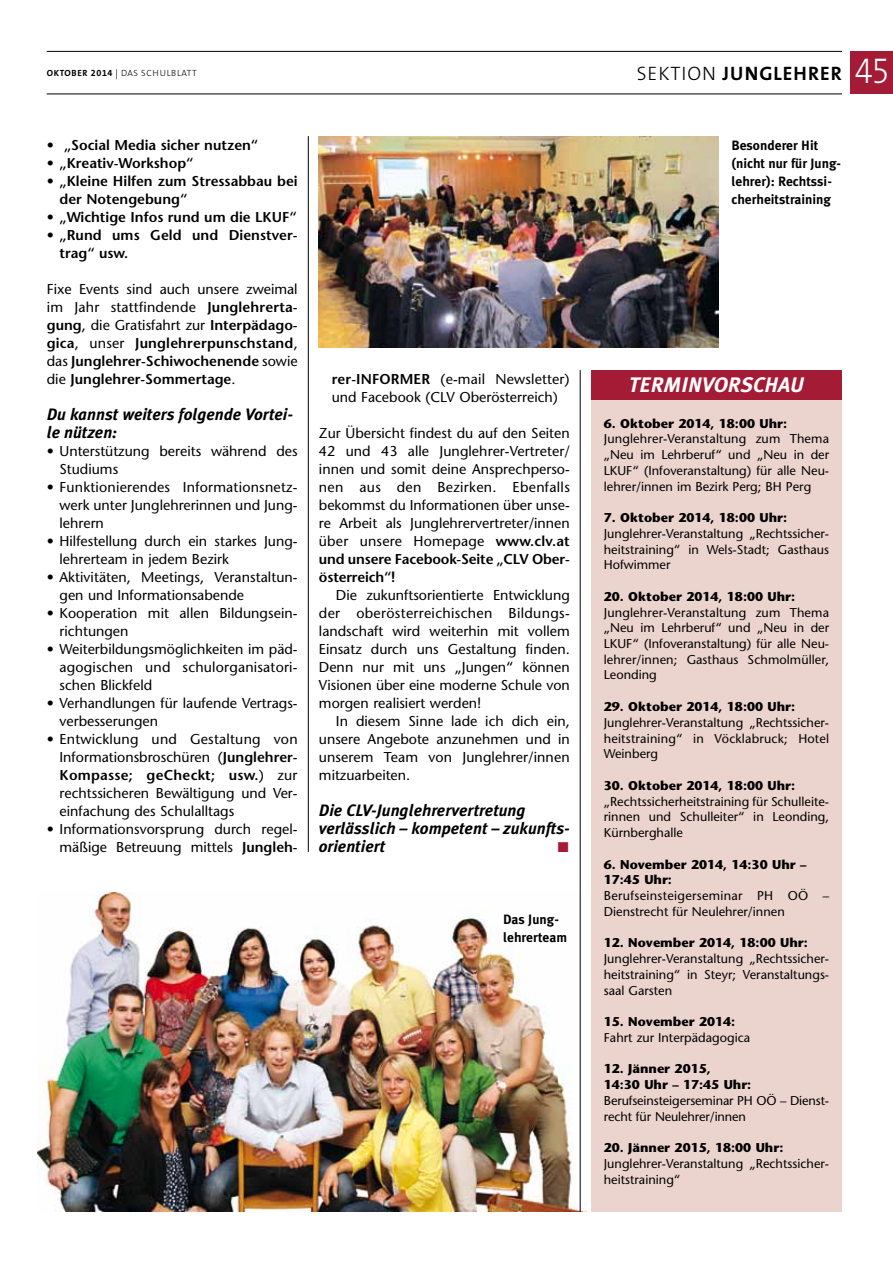
<style>
.page{position:relative;width:893px;height:1263px;background:#fff}
.page>*{position:absolute;margin:0;border:0;box-sizing:border-box;transform-origin:0 0}
.t1{font:italic 700 21px "Meta Plus";color:#fff}
.t2{font:700 19.5px "The Sans";letter-spacing:.055em;color:#000}
.t3{font:italic 700 16.5px/18px "Meta Plus";color:#000}
.t4{font:500 14.25px/18px "Stone Sans Std";color:#000}
.t5{font:600 14.25px/18px "Stone Sans Std";color:#000}
.t6{font:14.25px "Zapf Dingbats ITC";color:#a41b35}
.t7{font:700 13.5px/18px "Meta Plus";color:#000}
.t8{font:500 12.75px/15.8px "Stone Sans Std";color:#000;text-align:justify}
.t9{font:700 12.75px/15.8px "Stone Sans Std";color:#000}
.t10{font:300 9px "The Sans";letter-spacing:.07em;color:#000}
.s1{font-weight:700}
.s2{font-family:"The Sans Bold Expert";font-weight:400}
.s3{font-family:"Helvetica Neue LT Com";font-weight:400;font-stretch:condensed;font-size:13.5px}
.s4{font-weight:300}
.s5{font-family:"The Sans Light Expert";font-weight:400;font-size:36px;color:#fff}
.s6{font-weight:500}
.s7{font-weight:600}
</style>
<div class="page">
<img style="left:37px;top:892px;width:550px;height:320px">
<div style="left:591px;top:397px;width:251px;height:815px;background:#ecd4ce"></div>
<div style="left:591px;top:370px;width:251px;height:30px;background:#a41b35"></div>
<hr style="left:308px;top:136px;width:1px;height:716px;background:#000">
<hr style="left:580px;top:370px;width:1px;height:842px;background:#000">
<img style="left:319px;top:136px;width:400px;height:212px">
<hr style="left:47px;top:51px;width:795px;height:1px;background:#000">
<hr style="left:47px;top:94px;width:795px;height:1px;background:#000">
<div style="left:850px;top:51px;width:43px;height:43px;background:#a41b35"></div>
<p class="t10" style="left:47px;top:66px;width:152px"><span class="s1">OKTOBER</span> <span class="s2">2014</span> <span class="s3">|</span> DAS SCHULBLATT</p>
<h2 class="t2" style="left:637px;top:57px;width:254px"><span class="s4">SEKTION</span> JUNGLEHRER <span class="s5">45</span></h2>
<p class="t5" style="left:47px;top:136px;width:213px">• „Social Media sicher nutzen“</p>
<p class="t5" style="left:47px;top:154px;width:148px">• „Kreativ-Workshop“</p>
<p class="t5" style="left:60px;top:172px;width:240px;text-indent:-13px">• „Kleine Hilfen zum Stressabbau bei der Notengebung“</p>
<p class="t5" style="left:47px;top:208px;width:251px">• „Wichtige Infos rund um die LKUF“</p>
<p class="t5" style="left:60px;top:226px;width:240px;text-indent:-13px">• „Rund ums Geld und Dienstver&shy;trag“ usw.</p>
<p class="t5" style="left:47px;top:280px;width:252px;text-align:justify"><span class="s6">Fixe Events sind auch unsere zweimal im Jahr stattfindende</span> Junglehrerta&shy;gung<span class="s6">, die Gratisfahrt zur</span> Interpädago&shy;gica<span class="s6">, unser</span> Junglehrerpunschstand<span class="s6">, das</span> Junglehrer-Schiwochenende <span class="s6">sowie die</span> Junglehrer-Sommertage<span class="s6">.</span></p>
<p class="t3" style="left:47px;top:405px;width:248px">Du kannst weiters folgende Vortei&shy;le nützen:</p>
<p class="t4" style="left:60px;top:442px;width:240px;text-indent:-13px">• Unterstützung bereits während des<br>Studiums</p>
<p class="t4" style="left:60px;top:478px;width:240px;text-align:justify;text-indent:-13px">• Funktionierendes Informationsnetz&shy;werk unter Junglehrerinnen und Jung&shy;lehrern</p>
<p class="t4" style="left:60px;top:532px;width:240px;text-indent:-13px">• Hilfestellung durch ein starkes Jung&shy;lehrerteam in jedem Bezirk</p>
<p class="t4" style="left:60px;top:568px;width:240px;text-indent:-13px">• Aktivitäten, Meetings, Veranstaltun&shy;gen und Informationsabende</p>
<p class="t4" style="left:60px;top:604px;width:240px;text-indent:-13px">• Kooperation mit allen Bildungsein&shy;richtungen</p>
<p class="t4" style="left:60px;top:640px;width:240px;text-align:justify;text-indent:-13px">• Weiterbildungsmöglichkeiten im päd&shy;agogischen und schulorganisatori&shy;schen Blickfeld</p>
<p class="t4" style="left:60px;top:694px;width:240px;text-indent:-13px">• Verhandlungen für laufende Vertrags&shy;verbesserungen</p>
<p class="t4" style="left:60px;top:730px;width:240px;text-align:justify;text-indent:-13px">• Entwicklung und Gestaltung von Informationsbroschüren (<span class="s7">Junglehrer-Kompasse; geCheckt; usw.</span>) zur rechtssicheren Bewältigung und Ver&shy;einfachung des Schulalltags</p>
<p class="t4" style="left:47px;top:820px;width:252px;text-align:right">• Informationsvorsprung durch regel&shy;mäßige Betreuung mittels <span class="s7">Jungleh-</span></p>
<p class="t4" style="left:332px;top:370px;width:239px"><span class="s7">rer-INFORMER</span> (e-mail Newsletter) und Facebook (CLV Oberösterreich)</p>
<p class="t4" style="left:319px;top:424px;width:252px;text-align:justify">Zur Übersicht findest du auf den Seiten 42 und 43 alle Junglehrer-Vertreter/ innen und somit deine Ansprechperso&shy;nen aus den Bezirken. Ebenfalls bekommst du Informationen über unse&shy;re Arbeit als Junglehrervertreter/innen über unsere Homepage <span class="s7">www.clv.at und unsere Facebook-Seite „CLV Ober&shy;österreich“!</span></p>
<p class="t4" style="left:319px;top:586px;width:252px;text-align:justify;text-indent:17px">Die zukunftsorientierte Entwicklung der oberösterreichischen Bildungs&shy;landschaft wird weiterhin mit vollem Einsatz durch uns Gestaltung finden.<br>Denn nur mit uns „Jungen“ können Visionen über eine moderne Schule von morgen realisiert werden!</p>
<p class="t4" style="left:319px;top:712px;width:252px;text-align:justify;text-indent:17px">In diesem Sinne lade ich dich ein, unsere Angebote anzunehmen und in unserem Team von Junglehrer/innen mitzuarbeiten.</p>
<p class="t3" style="left:319px;top:801px;width:252px">Die CLV-Junglehrervertretung verlässlich – kompetent – zukunfts&shy;orientiert</p>
<p class="t6" style="left:558px;top:840px;width:12px">■</p>
<p class="t7" style="left:503px;top:910px;width:66px">Das Jung&shy;lehrerteam</p>
<p class="t7" style="left:731px;top:136px;width:111px">Besonderer Hit (nicht nur für Jung&shy;lehrer): Rechtssi&shy;cherheitstraining</p>
<h1 class="t1" style="left:629px;top:373px;width:177px">TERMINVORSCHAU</h1>
<p class="t9" style="left:604px;top:415px;width:185px">6. Oktober 2014, 18:00 Uhr:</p>
<p class="t8" style="left:604px;top:431px;width:227px">Junglehrer-Veranstaltung zum Thema „Neu im Lehrberuf“ und „Neu in der LKUF“ (Infoveranstaltung) für alle Neu&shy;lehrer/innen im Bezirk Perg; BH Perg</p>
<p class="t9" style="left:604px;top:510px;width:185px">7. Oktober 2014, 18:00 Uhr:</p>
<p class="t8" style="left:604px;top:525px;width:227px">Junglehrer-Veranstaltung „Rechtssicher&shy;heitstraining“ in Wels-Stadt; Gasthaus Hofwimmer</p>
<p class="t9" style="left:604px;top:588px;width:193px">20. Oktober 2014, 18:00 Uhr:</p>
<p class="t8" style="left:604px;top:604px;width:227px">Junglehrer-Veranstaltung zum Thema „Neu im Lehrberuf“ und „Neu in der LKUF“ (Infoveranstaltung) für alle Neu&shy;lehrer/innen; Gasthaus Schmolmüller, Leonding</p>
<p class="t9" style="left:604px;top:699px;width:193px">29. Oktober 2014, 18:00 Uhr:</p>
<p class="t8" style="left:604px;top:714px;width:227px">Junglehrer-Veranstaltung „Rechtssicher&shy;heitstraining“ in Vöcklabruck; Hotel Weinberg</p>
<p class="t9" style="left:604px;top:777px;width:193px">30. Oktober 2014, 18:00 Uhr:</p>
<p class="t8" style="left:604px;top:793px;width:227px">„Rechtssicherheitstraining für Schulleite&shy;rinnen und Schulleiter“ in Leonding, Kürnberghalle</p>
<p class="t9" style="left:604px;top:856px;width:204px">6. November 2014, 14:30 Uhr –<br>17:45 Uhr:</p>
<p class="t8" style="left:604px;top:888px;width:227px">Berufseinsteigerseminar PH OÖ –<br>Dienstrecht für Neulehrer/innen</p>
<p class="t9" style="left:604px;top:935px;width:205px">12. November 2014, 18:00 Uhr:</p>
<p class="t8" style="left:604px;top:951px;width:227px">Junglehrer-Veranstaltung „Rechtssicher&shy;heitstraining“ in Steyr; Veranstaltungs&shy;saal Garsten</p>
<p class="t9" style="left:604px;top:1014px;width:133px">15. November 2014:</p>
<p class="t8" style="left:604px;top:1029px;width:148px">Fahrt zur Interpädagogica</p>
<p class="t9" style="left:604px;top:1061px;width:149px">12. Jänner 2015,<br>14:30 Uhr – 17:45 Uhr:</p>
<p class="t8" style="left:604px;top:1092px;width:227px">Berufseinsteigerseminar PH OÖ – Dienst&shy;recht für Neulehrer/innen</p>
<p class="t9" style="left:604px;top:1140px;width:181px">20. Jänner 2015, 18:00 Uhr:</p>
<p class="t8" style="left:604px;top:1155px;width:227px">Junglehrer-Veranstaltung „Rechtssicher&shy;heitstraining“</p>
</div>
